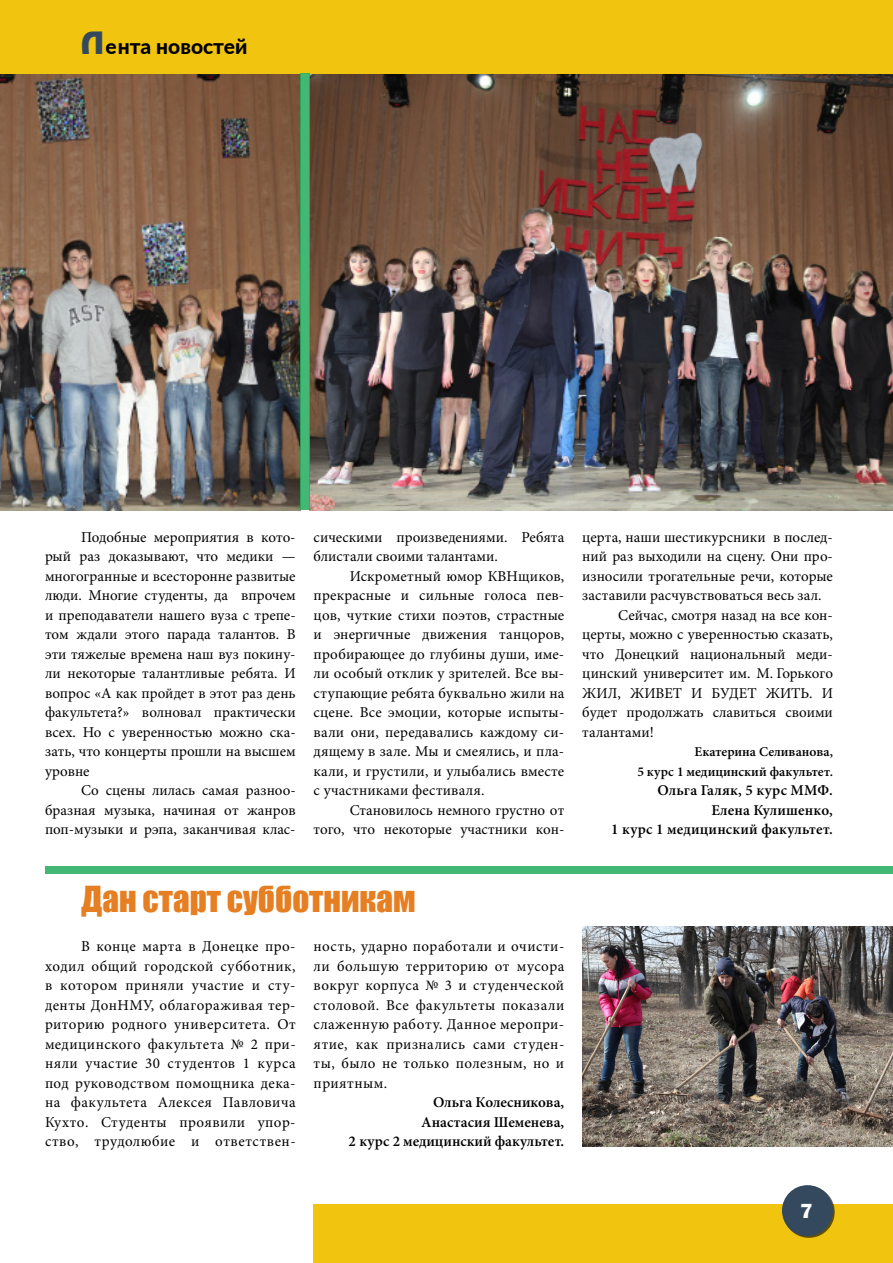
<style>
.page{position:relative;width:893px;height:1263px;background:#fff}
.page>*{position:absolute;margin:0;border:0;box-sizing:border-box;transform-origin:0 0}
.t1{font:33px "Impact";color:#e67e22}
.t2{font:800 21px "Lato";color:#000}
.t3{font:700 21px "Britannic";color:#fff}
.t4{font:15px/19.5px "Minion Pro";color:#000;text-align:justify}
.t5{font:600 15px/19.5px "Minion Pro";letter-spacing:.005em;color:#000;text-align:right}
.t6{font:600 13.5px/19.5px "Minion Pro";color:#000;text-align:right}
.s1{font-family:"Adver Gothic";font-weight:400;font-size:30px;color:#34495e}
</style>
<div class="page">
<img style="left:309px;top:74px;width:584px;height:436px">
<img style="left:0;top:74px;width:300px;height:436px">
<div style="left:314px;top:1204px;width:579px;height:59px;background:#f1c40f"></div>
<div style="left:783px;top:1186px;width:51px;height:51px;background:#000;opacity:.6"></div>
<div style="left:782px;top:1185px;width:51px;height:51px;background:#34495e;border-radius:50%"></div>
<div style="left:0;top:0;width:893px;height:74px;background:#f1c40f"></div>
<div style="left:45px;top:866px;width:848px;height:7px;background:#43b875"></div>
<div style="left:300px;top:74px;width:9px;height:436px;background:#43b875"></div>
<img style="left:582px;top:926px;width:311px;height:220px">
<h2 class="t2" style="left:81px;top:31px;width:168px"><span class="s1">Л</span>ента новостей</h2>
<p class="t4" style="left:45px;top:527px;width:252px;text-indent:36px">Подобные мероприятия в кото&shy;рый раз доказывают, что медики — многогранные и всесторонне развитые люди. Многие студенты, да впрочем и преподаватели нашего вуза с трепе&shy;том ждали этого парада талантов. В эти тяжелые времена наш вуз покину&shy;ли некоторые талантливые ребята. И вопрос «А как пройдет в этот раз день факультета?» волновал практически всех. Но с уверенностью можно ска&shy;зать, что концерты прошли на высшем уровне</p>
<p class="t4" style="left:45px;top:781px;width:252px;text-indent:36px">Со сцены лилась самая разноо&shy;бразная музыка, начиная от жанров поп-музыки и рэпа, заканчивая клас-</p>
<p class="t4" style="left:314px;top:527px;width:252px">сическими произведениями. Ребята блистали своими талантами.</p>
<p class="t4" style="left:314px;top:566px;width:252px;text-indent:36px">Искрометный юмор КВНщиков, прекрасные и сильные голоса пев&shy;цов, чуткие стихи поэтов, страстные и энергичные движения танцоров, пробирающее до глубины души, име&shy;ли особый отклик у зрителей. Все вы&shy;ступающие ребята буквально жили на сцене. Все эмоции, которые испыты&shy;вали они, передавались каждому си&shy;дящему в зале. Мы и смеялись, и пла&shy;кали, и грустили, и улыбались вместе с участниками фестиваля.</p>
<p class="t4" style="left:314px;top:800px;width:252px;text-align:right">Становилось немного грустно от<br>того, что некоторые участники кон-</p>
<p class="t4" style="left:582px;top:527px;width:252px">церта, наши шестикурсники в послед-</p>
<p class="t4" style="left:582px;top:547px;width:252px">ний раз выходили на сцену. Они про-</p>
<p class="t4" style="left:582px;top:566px;width:252px">износили трогательные речи, которые</p>
<p class="t4" style="left:582px;top:586px;width:241px">заставили расчувствоваться весь зал.</p>
<p class="t4" style="left:618px;top:605px;width:216px">Сейчас, смотря назад на все кон-</p>
<p class="t4" style="left:582px;top:625px;width:252px">церты, можно с уверенностью сказать,</p>
<p class="t4" style="left:582px;top:644px;width:252px">что Донецкий национальный меди-</p>
<p class="t4" style="left:582px;top:664px;width:252px">цинский университет им. М. Горького</p>
<p class="t4" style="left:582px;top:683px;width:252px">ЖИЛ, ЖИВЕТ И БУДЕТ ЖИТЬ. И</p>
<p class="t4" style="left:582px;top:703px;width:252px">будет продолжать славиться своими</p>
<p class="t4" style="left:582px;top:722px;width:73px">талантами!</p>
<p class="t6" style="left:637px;top:742px;width:197px">Екатерина Селиванова,<br>5 курс 1 медицинский факультет.</p>
<p class="t5" style="left:611px;top:780px;width:223px">Ольга Галяк, 5 курс ММФ.<br>Елена Кулишенко,<br>1 курс 1 медицинский факультет.</p>
<h1 class="t1" style="left:81px;top:873px;width:336px">Дан старт субботникам</h1>
<p class="t4" style="left:45px;top:937px;width:252px;text-indent:36px">В конце марта в Донецке про&shy;ходил общий городской субботник, в котором приняли участие и сту&shy;денты ДонНМУ, облагораживая тер&shy;риторию родного университета. От медицинского факультета № 2 при&shy;няли участие 30 студентов 1 курса под руководством помощника дека&shy;на факультета Алексея Павловича Кухто. Студенты проявили упор&shy;ство, трудолюбие и ответствен-</p>
<p class="t4" style="left:314px;top:937px;width:252px">ность, ударно поработали и очисти&shy;ли большую территорию от мусора вокруг корпуса № 3 и студенческой столовой. Все факультеты показали слаженную работу. Данное меропри&shy;ятие, как признались сами студен&shy;ты, было не только полезным, но и приятным.</p>
<p class="t5" style="left:349px;top:1092px;width:217px">Ольга Колесникова,<br>Анастасия Шеменева,<br>2 курс 2 медицинский факультет.</p>
<h2 class="t3" style="left:800px;top:1199px;width:14px">7</h2>
</div>
